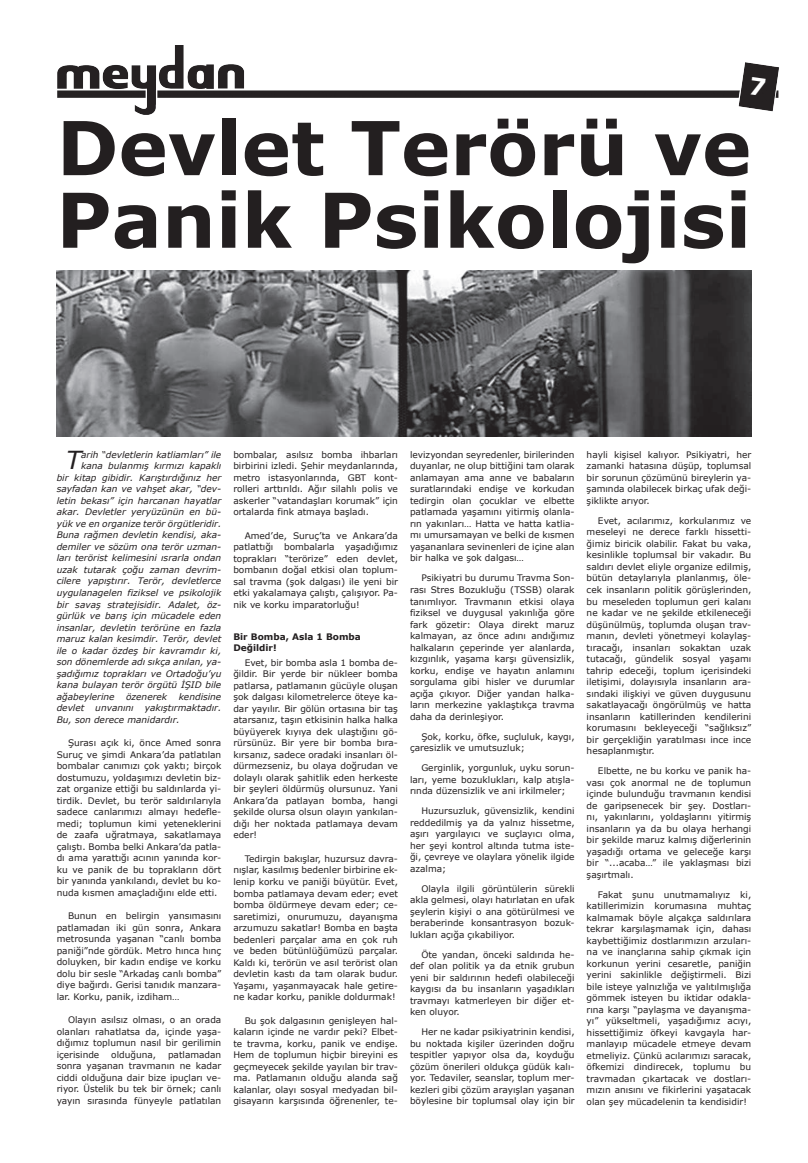
<style>
.page{position:relative;width:808px;height:1163px;background:#fff}
.page>*{position:absolute;margin:0;border:0;box-sizing:border-box;transform-origin:0 0}
.t1{font:700 75.5px "Verdana";color:#231f20}
.t2{font:700 74.3px "Verdana";color:#231f20}
.t3{font:italic 24.8px "Verdana";color:#231f20}
.t4{font:9px/11.5px "Verdana";color:#231f20;text-align:justify}
.t5{font:italic 9px/11.5px "Verdana";color:#231f20;text-align:justify}
.t6{font:700 9px/11.5px "Verdana";color:#231f20}
</style>
<div class="page">
<img style="left:57px;top:45px;width:722px;height:70px">
<img style="left:57px;top:270px;width:694px;height:166px">
<svg style="left:750px;top:77px;width:16px;height:19px"></svg>
<h2 class="t2" style="left:57px;top:95px;width:696px">Devlet Terörü ve</h2>
<h1 class="t1" style="left:56px;top:167px;width:697px">Panik Psikolojisi</h1>
<p class="t5" style="left:81px;top:448px;width:142px">arih “devletlerin katliamları” ile</p>
<p class="t5" style="left:81px;top:460px;width:142px">kana bulanmış kırmızı kapaklı</p>
<p class="t5" style="left:57px;top:471px;width:166px">bir kitap gibidir. Karıştırdığınız her</p>
<p class="t5" style="left:57px;top:483px;width:166px">sayfadan kan ve vahşet akar, “dev-</p>
<p class="t5" style="left:57px;top:494px;width:166px">letin bekası” için harcanan hayatlar</p>
<p class="t5" style="left:57px;top:506px;width:166px">akar. Devletler yeryüzünün en bü-</p>
<p class="t5" style="left:57px;top:517px;width:166px">yük ve en organize terör örgütleridir.</p>
<p class="t5" style="left:57px;top:529px;width:166px">Buna rağmen devletin kendisi, aka-</p>
<p class="t5" style="left:57px;top:540px;width:166px">demiler ve sözüm ona terör uzman-</p>
<p class="t5" style="left:57px;top:552px;width:166px">ları terörist kelimesini ısrarla ondan</p>
<p class="t5" style="left:57px;top:563px;width:166px">uzak tutarak çoğu zaman devrim-</p>
<p class="t5" style="left:57px;top:575px;width:166px">cilere yapıştırır. Terör, devletlerce</p>
<p class="t5" style="left:57px;top:586px;width:166px">uygulanagelen fiziksel ve psikolojik</p>
<p class="t5" style="left:57px;top:598px;width:166px">bir savaş stratejisidir. Adalet, öz-</p>
<p class="t5" style="left:57px;top:609px;width:166px">gürlük ve barış için mücadele eden</p>
<p class="t5" style="left:57px;top:621px;width:166px">insanlar, devletin terörüne en fazla</p>
<p class="t5" style="left:57px;top:632px;width:166px">maruz kalan kesimdir. Terör, devlet</p>
<p class="t5" style="left:57px;top:644px;width:166px">ile o kadar özdeş bir kavramdır ki,</p>
<p class="t5" style="left:57px;top:655px;width:166px">son dönemlerde adı sıkça anılan, ya-</p>
<p class="t5" style="left:57px;top:667px;width:166px">şadığımız toprakları ve Ortadoğu’yu</p>
<p class="t5" style="left:57px;top:678px;width:166px">kana bulayan terör örgütü İŞID bile</p>
<p class="t5" style="left:57px;top:690px;width:59px">ağabeylerine</p>
<p class="t5" style="left:126px;top:690px;width:43px">özenerek</p>
<h3 class="t3" style="left:66px;top:443px;width:17px">T</h3>
<p class="t5" style="left:57px;top:690px;width:166px;text-indent:122px">kendisine devlet unvanını yakıştırmaktadır.<br>Bu, son derece manidardır.</p>
<p class="t4" style="left:57px;top:736px;width:166px;text-indent:11px">Şurası açık ki, önce Amed sonra Suruç ve şimdi Ankara’da patlatılan bombalar canımızı çok yaktı; birçok dostumuzu, yoldaşımızı devletin biz&shy;zat organize ettiği bu saldırılarda yi&shy;tirdik. Devlet, bu terör saldırılarıyla sadece canlarımızı almayı hedefle&shy;medi; toplumun kimi yeteneklerini de zaafa uğratmaya, sakatlamaya çalıştı. Bomba belki Ankara’da patla&shy;dı ama yarattığı acının yanında kor&shy;ku ve panik de bu toprakların dört bir yanında yankılandı, devlet bu ko&shy;nuda kısmen amaçladığını elde etti.</p>
<p class="t4" style="left:57px;top:909px;width:166px;text-indent:11px">Bunun en belirgin yansımasını patlamadan iki gün sonra, Ankara metrosunda yaşanan “canlı bomba paniği”nde gördük. Metro hınca hınç doluyken, bir kadın endişe ve korku dolu bir sesle “Arkadaş canlı bomba” diye bağırdı. Gerisi tanıdık manzara&shy;lar. Korku, panik, izdiham…</p>
<p class="t4" style="left:57px;top:1013px;width:166px;text-indent:11px">Olayın asılsız olması, o an orada olanları rahatlatsa da, içinde yaşa&shy;dığımız toplumun nasıl bir gerilimin içerisinde</p>
<p class="t4" style="left:111px;top:1048px;width:46px">olduğuna,</p>
<p class="t4" style="left:57px;top:1048px;width:166px;text-indent:111px">patlamadan sonra yaşanan travmanın ne kadar ciddi olduğuna dair bize ipuçları ve&shy;riyor. Üstelik bu tek bir örnek; canlı yayın sırasında fünyeyle patlatılan</p>
<p class="t4" style="left:233px;top:448px;width:166px">bombalar, asılsız bomba ihbarları birbirini izledi. Şehir meydanlarında, metro istasyonlarında, GBT kont&shy;rolleri arttırıldı. Ağır silahlı polis ve askerler “vatandaşları korumak” için ortalarda fink atmaya başladı.</p>
<p class="t4" style="left:233px;top:529px;width:166px;text-indent:11px">Amed’de, Suruç’ta ve Ankara’da patlattığı bombalarla yaşadığımız toprakları “terörize” eden devlet, bombanın doğal etkisi olan toplum&shy;sal travma (şok dalgası) ile yeni bir etki yakalamaya çalıştı, çalışıyor. Pa&shy;nik ve korku imparatorluğu!</p>
<p class="t6" style="left:233px;top:630px;width:129px">Bir Bomba, Asla 1 Bomba<br>Değildir!</p>
<p class="t4" style="left:233px;top:656px;width:166px;text-indent:11px">Evet, bir bomba asla 1 bomba de&shy;ğildir. Bir yerde bir nükleer bomba patlarsa, patlamanın gücüyle oluşan şok dalgası kilometrelerce öteye ka&shy;dar yayılır. Bir gölün ortasına bir taş atarsanız, taşın etkisinin halka halka büyüyerek kıyıya dek ulaştığını gö&shy;rürsünüz. Bir yere bir bomba bıra&shy;kırsanız, sadece oradaki insanları öl&shy;dürmezseniz, bu olaya doğrudan ve dolaylı olarak şahitlik eden herkeste bir şeyleri öldürmüş olursunuz. Yani Ankara’da patlayan bomba, hangi şekilde olursa olsun olayın yankılan&shy;dığı her noktada patlamaya devam eder!</p>
<p class="t4" style="left:233px;top:852px;width:166px;text-indent:11px">Tedirgin bakışlar, huzursuz davra&shy;nışlar, kasılmış bedenler birbirine ek&shy;lenip korku ve paniği büyütür. Evet, bomba patlamaya devam eder; evet bomba öldürmeye devam eder; ce&shy;saretimizi, onurumuzu, dayanışma arzumuzu sakatlar! Bomba en başta bedenleri parçalar ama en çok ruh ve beden bütünlüğümüzü parçalar.<br>Kaldı ki, terörün ve asıl terörist olan devletin kastı da tam olarak budur.<br>Yaşamı, yaşanmayacak hale getire&shy;ne kadar korku, panikle doldurmak!</p>
<p class="t4" style="left:233px;top:1014px;width:166px;text-indent:11px">Bu şok dalgasının genişleyen hal&shy;kaların içinde ne vardır peki? Elbet&shy;te travma, korku, panik ve endişe.<br>Hem de toplumun hiçbir bireyini es geçmeyecek şekilde yayılan bir trav&shy;ma. Patlamanın olduğu alanda sağ kalanlar, olayı sosyal medyadan bil&shy;gisayarın karşısında öğrenenler, te-</p>
<p class="t4" style="left:410px;top:448px;width:166px">levizyondan seyredenler, birilerinden duyanlar, ne olup bittiğini tam olarak anlamayan ama anne ve babaların suratlarındaki endişe ve korkudan tedirgin olan çocuklar ve elbette patlamada yaşamını yitirmiş olanla&shy;rın yakınları… Hatta ve hatta katlia&shy;mı umursamayan ve belki de kısmen yaşananlara sevinenleri de içine alan bir halka ve şok dalgası…</p>
<p class="t4" style="left:410px;top:572px;width:166px;text-indent:11px">Psikiyatri bu durumu Travma Son&shy;rası Stres Bozukluğu (TSSB) olarak tanımlıyor. Travmanın etkisi olaya fiziksel ve duygusal yakınlığa göre fark gözetir: Olaya direkt maruz kalmayan, az önce adını andığımız halkaların çeperinde yer alanlarda, kızgınlık, yaşama karşı güvensizlik, korku, endişe ve hayatın anlamını sorgulama gibi hisler ve durumlar açığa çıkıyor. Diğer yandan halka&shy;ların merkezine yaklaştıkça travma daha da derinleşiyor.</p>
<p class="t4" style="left:410px;top:730px;width:166px;text-indent:11px">Şok, korku, öfke, suçluluk, kaygı, çaresizlik ve umutsuzluk;</p>
<p class="t4" style="left:410px;top:761px;width:166px;text-indent:11px">Gerginlik, yorgunluk, uyku sorun&shy;ları, yeme bozuklukları, kalp atışla&shy;rında düzensizlik ve ani irkilmeler;</p>
<p class="t4" style="left:410px;top:804px;width:166px;text-indent:11px">Huzursuzluk, güvensizlik, kendini reddedilmiş ya da yalnız hissetme, aşırı yargılayıcı ve suçlayıcı olma, her şeyi kontrol altında tutma iste&shy;ği, çevreye ve olaylara yönelik ilgide azalma;</p>
<p class="t4" style="left:410px;top:882px;width:166px;text-indent:11px">Olayla ilgili görüntülerin sürekli akla gelmesi, olayı hatırlatan en ufak şeylerin kişiyi o ana götürülmesi ve beraberinde konsantrasyon bozuk&shy;lukları açığa çıkabiliyor.</p>
<p class="t4" style="left:410px;top:948px;width:166px;text-indent:11px">Öte yandan, önceki saldırıda he&shy;def olan politik ya da etnik grubun yeni bir saldırının hedefi olabileceği kaygısı da bu insanların yaşadıkları travmayı katmerleyen bir diğer et&shy;ken oluyor.</p>
<p class="t4" style="left:410px;top:1026px;width:166px;text-indent:11px">Her ne kadar psikiyatrinin kendisi, bu noktada kişiler üzerinden doğru tespitler yapıyor olsa da, koyduğu çözüm önerileri oldukça güdük kalı&shy;yor. Tedaviler, seanslar, toplum mer&shy;kezleri gibi çözüm arayışları yaşanan böylesine bir toplumsal olay için bir</p>
<p class="t4" style="left:587px;top:448px;width:166px">hayli kişisel kalıyor. Psikiyatri, her zamanki hatasına düşüp, toplumsal bir sorunun çözümünü bireylerin ya&shy;şamında olabilecek birkaç ufak deği&shy;şiklikte arıyor.</p>
<p class="t4" style="left:587px;top:514px;width:166px;text-indent:11px">Evet, acılarımız, korkularımız ve meseleyi ne derece farklı hissetti&shy;ğimiz biricik olabilir. Fakat bu vaka, kesinlikle toplumsal bir vakadır. Bu saldırı devlet eliyle organize edilmiş, bütün detaylarıyla planlanmış, öle&shy;cek insanların politik görüşlerinden, bu meseleden toplumun geri kalanı ne kadar ve ne şekilde etkileneceği düşünülmüş, toplumda oluşan trav&shy;manın, devleti yönetmeyi kolaylaş&shy;tıracağı, insanları sokaktan uzak tutacağı, gündelik sosyal yaşamı tahrip edeceği, toplum içerisindeki iletişimi, dolayısıyla insanların ara&shy;sındaki ilişkiyi ve güven duygusunu sakatlayacağı öngörülmüş ve hatta insanların katillerinden kendilerini korumasını bekleyeceği “sağlıksız” bir gerçekliğin yaratılması ince ince hesaplanmıştır.</p>
<p class="t4" style="left:587px;top:764px;width:166px;text-indent:11px">Elbette, ne bu korku ve panik ha&shy;vası çok anormal ne de toplumun içinde bulunduğu travmanın kendisi de garipsenecek bir şey. Dostları&shy;nı, yakınlarını, yoldaşlarını yitirmiş insanların ya da bu olaya herhangi bir şekilde maruz kalmış diğerlerinin yaşadığı ortama ve geleceğe karşı bir “...acaba…” ile yaklaşması bizi şaşırtmalı.</p>
<p class="t4" style="left:587px;top:888px;width:166px;text-indent:11px">Fakat şunu unutmamalıyız ki, katillerimizin korumasına muhtaç kalmamak böyle alçakça saldırılara tekrar karşılaşmamak için, dahası kaybettiğimiz dostlarımızın arzuları&shy;na ve inançlarına sahip çıkmak için korkunun yerini cesaretle, paniğin yerini sakinlikle değiştirmeli. Bizi bile isteye yalnızlığa ve yalıtılmışlığa gömmek isteyen bu iktidar odakla&shy;rına karşı “paylaşma ve dayanışma&shy;yı” yükseltmeli, yaşadığımız acıyı, hissettiğimiz öfkeyi kavgayla har&shy;manlayıp mücadele etmeye devam etmeliyiz. Çünkü acılarımızı saracak, öfkemizi dindirecek, toplumu bu travmadan çıkartacak ve dostları&shy;mızın anısını ve fikirlerini yaşatacak olan şey mücadelenin ta kendisidir!</p>
</div>
